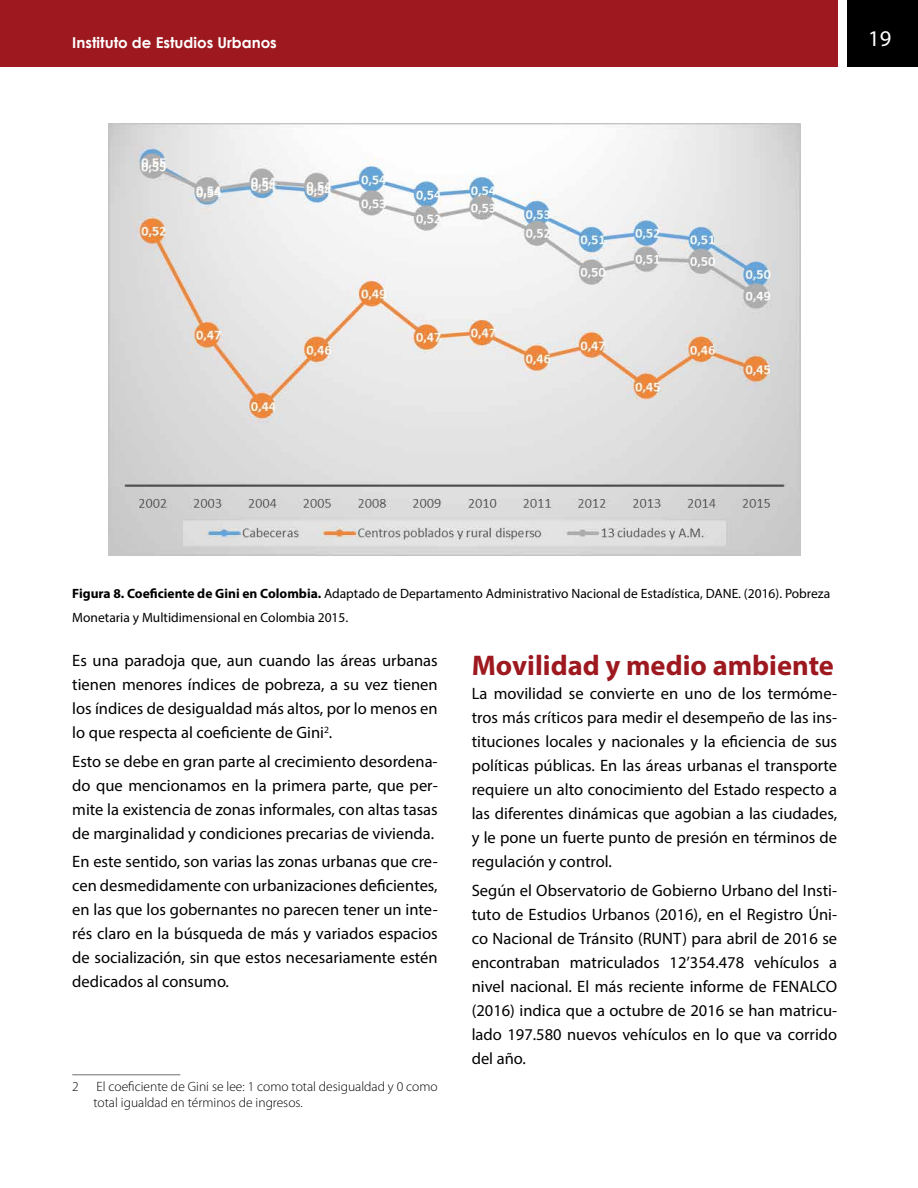
<style>
.page{position:relative;width:918px;height:1188px;background:#fff}
.page>*{position:absolute;margin:0;border:0;box-sizing:border-box;transform-origin:0 0}
.t1{font:700 28.5px "Myriad Pro";color:#9d191f}
.t2{font:22.5px "Myriad Pro";color:#fff}
.t3{font:16.5px/24px "Myriad Pro";color:#000;text-align:justify}
.t4{font:700 15px "Century Gothic";color:#fff}
.t5{font:13.5px/24px "Myriad Pro";color:#000}
.t6{font:300 13.5px/16.2px "Myriad Pro";color:#000}
.s1{font-weight:700}
</style>
<div class="page">
<div style="left:0;top:0;width:837px;height:67px;background:#9d191f"></div>
<div style="left:848px;top:0;width:70px;height:67px;background:#000"></div>
<hr style="left:72px;top:1074px;width:108px;height:1px;background:#706f6f">
<img style="left:109px;top:123px;width:692px;height:432px">
<p class="t4" style="left:72px;top:32px;width:206px">Instituto de Estudios Urbanos</p>
<h2 class="t2" style="left:868px;top:25px;width:25px">19</h2>
<p class="t5" style="left:72px;top:581px;width:759px"><span class="s1">Figura 8. Coeficiente de Gini en Colombia.</span> Adaptado de Departamento Administrativo Nacional de Estadística, DANE. (2016). Pobreza<br>Monetaria y Multidimensional en Colombia 2015.</p>
<p class="t3" style="left:72px;top:649px;width:367px">Es una paradoja que, aun cuando las áreas urbanas tienen menores índices de pobreza, a su vez tienen los índices de desigualdad más altos, por lo menos en lo que respecta al coeficiente de Gini<sup>2</sup>.</p>
<p class="t3" style="left:72px;top:749px;width:367px">Esto se debe en gran parte al crecimiento desordena&shy;do que mencionamos en la primera parte, que per&shy;mite la existencia de zonas informales, con altas tasas de marginalidad y condiciones precarias de vivienda.</p>
<p class="t3" style="left:72px;top:849px;width:367px">En este sentido, son varias las zonas urbanas que cre&shy;cen desmedidamente con urbanizaciones deficientes, en las que los gobernantes no parecen tener un inte&shy;rés claro en la búsqueda de más y variados espacios de socialización, sin que estos necesariamente estén dedicados al consumo.</p>
<p class="t6" style="left:72px;top:1079px;width:8px">2</p>
<p class="t6" style="left:94px;top:1079px;width:346px">El coeficiente de Gini se lee: 1 como total desigualdad y 0 como total igualdad en términos de ingresos.</p>
<h1 class="t1" style="left:472px;top:647px;width:364px">Movilidad y medio ambiente</h1>
<p class="t3" style="left:472px;top:682px;width:367px">La movilidad se convierte en uno de los termóme&shy;tros más críticos para medir el desempeño de las ins&shy;tituciones locales y nacionales y la eficiencia de sus políticas públicas. En las áreas urbanas el transporte requiere un alto conocimiento del Estado respecto a las diferentes dinámicas que agobian a las ciudades, y le pone un fuerte punto de presión en términos de regulación y control.</p>
<p class="t3" style="left:472px;top:878px;width:367px">Según el Observatorio de Gobierno Urbano del Insti&shy;tuto de Estudios Urbanos (2016), en el Registro Úni&shy;co Nacional de Tránsito (RUNT) para abril de 2016 se encontraban matriculados 12’354.478 vehículos a nivel nacional. El más reciente informe de FENALCO (2016) indica que a octubre de 2016 se han matricu&shy;lado 197.580 nuevos vehículos en lo que va corrido del año.</p>
</div>
